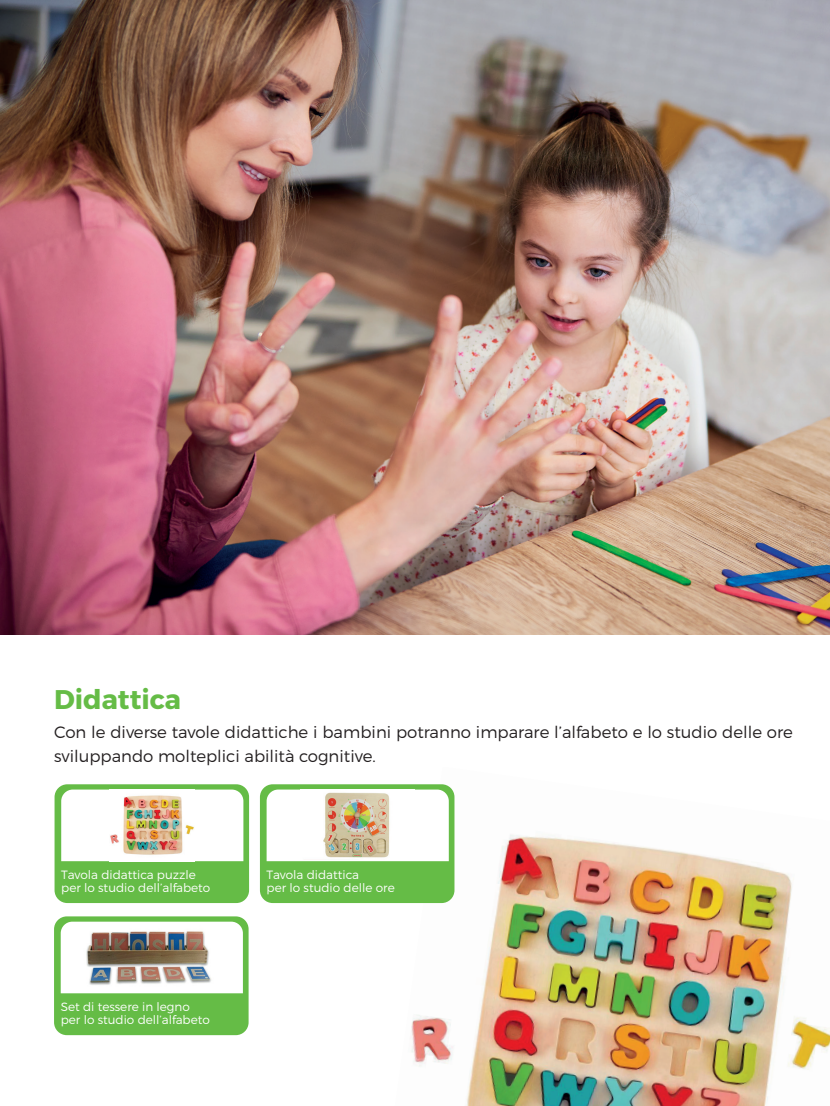
<style>
.page{position:relative;width:830px;height:1106px;background:#fff}
.page>*{position:absolute;margin:0;border:0;box-sizing:border-box;transform-origin:0 0}
.t1{font:700 27px "Montserrat";color:#65bc46}
.t2{font:300 16.5px/24px "Montserrat";color:#231f20}
.t3{font:300 12px/13.5px "Montserrat";color:#fff}
</style>
<div class="page">
<img style="left:395px;top:784px;width:434px;height:322px">
<img style="left:0;top:0;width:829px;height:634px">
<div style="left:260px;top:784px;width:194px;height:119px;background:#65bc46;border-radius:13px"></div>
<div style="left:54px;top:916px;width:194px;height:119px;background:#65bc46;border-radius:13px"></div>
<div style="left:61px;top:921px;width:182px;height:72px;background:#fff"></div>
<img style="left:78px;top:921px;width:147px;height:72px">
<div style="left:266px;top:789px;width:182px;height:72px;background:#fff"></div>
<img style="left:300px;top:789px;width:115px;height:70px">
<div style="left:54px;top:784px;width:195px;height:119px;background:#65bc46;border-radius:13px"></div>
<div style="left:61px;top:789px;width:182px;height:72px;background:#fff"></div>
<img style="left:110px;top:789px;width:85px;height:72px">
<h1 class="t1" style="left:54px;top:683px;width:128px">Didattica</h1>
<h2 class="t2" style="left:54px;top:719px;width:740px">Con le diverse tavole didattiche i bambini potranno imparare l’alfabeto e lo studio delle ore sviluppando molteplici abilità cognitive.</h2>
<p class="t3" style="left:61px;top:867px;width:150px">Tavola didattica puzzle per lo studio dell’alfabeto</p>
<p class="t3" style="left:61px;top:999px;width:150px">Set di tessere in legno per lo studio dell’alfabeto</p>
<p class="t3" style="left:266px;top:867px;width:130px">Tavola didattica<br>per lo studio delle ore</p>
</div>
